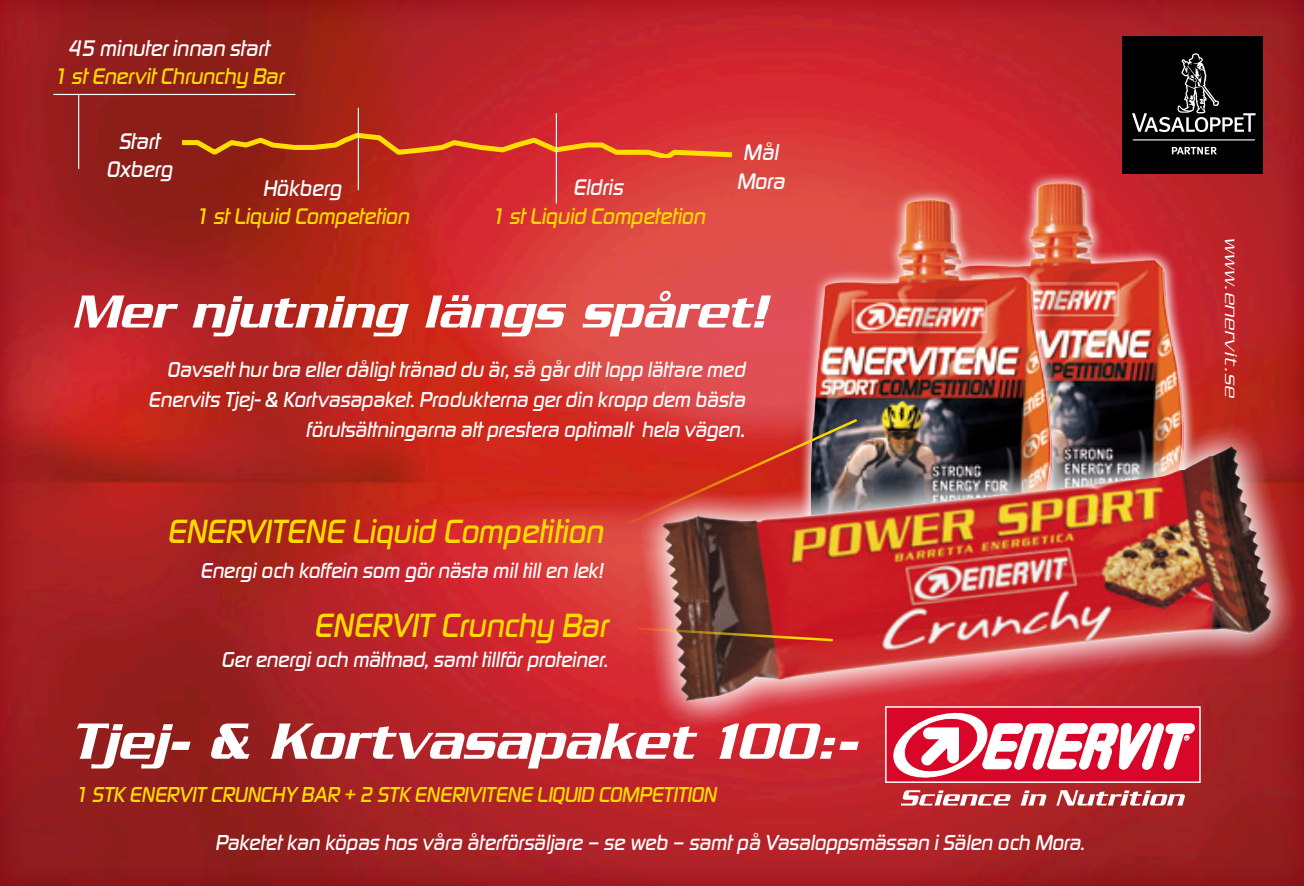
<style>
.page{position:relative;width:1304px;height:886px;background:#fff}
.page>*{position:absolute;margin:0;border:0;box-sizing:border-box;transform-origin:0 0}
.t1{font:italic 500 55px "Serpentine";color:#fff}
.t2{font:italic 500 50px "Serpentine";color:#fff}
.t3{font:italic 500 35px "Digital Sans EF";color:#fdda00}
.t4{font:italic 500 23.5px "Digital Sans EF";letter-spacing:-.015em;color:#fdda00}
.t5{font:italic 500 23.5px "Digital Sans EF";color:#fff}
.t6{font:italic 500 22.5px "Digital Sans EF";letter-spacing:-.005em;color:#fff}
.t7{font:italic 500 22.5px "Digital Sans EF";color:#fdda00}
.t8{font:italic 300 19.75px "Serpentine";color:#fff}
.s1{font-size:24.75px}
</style>
<div class="page">
<div style="left:0;top:0;width:1304px;height:886px;background:#db007a;opacity:.75"></div>
<div style="left:885px;top:706px;width:316px;height:77px;border:1px solid #fff"></div>
<svg style="left:890px;top:736px;width:305px;height:46px"></svg>
<svg style="left:901px;top:790px;width:110px;height:15px"></svg>
<svg style="left:1020px;top:790px;width:27px;height:15px"></svg>
<svg style="left:1056px;top:790px;width:129px;height:15px"></svg>
<svg style="left:930px;top:171px;width:265px;height:241px;background:#c92d34"></svg>
<img style="left:943px;top:183px;width:241px;height:229px">
<img style="left:798px;top:187px;width:265px;height:225px">
<img style="left:811px;top:200px;width:241px;height:212px">
<svg style="left:182px;top:82px;width:549px;height:76px;background:#bd3123"></svg>
<hr style="left:358px;top:108px;width:1px;height:82px;background:#fff">
<hr style="left:556px;top:113px;width:1px;height:90px;background:#fff">
<hr style="left:78px;top:94px;width:1px;height:75px;background:#fff">
<hr style="left:53px;top:94px;width:242px;height:1px;background:#fff">
<img style="left:627px;top:412px;width:677px;height:324px">
<svg style="left:1123px;top:36px;width:140px;height:137px;background:#151515"></svg>
<hr style="left:1133px;top:139px;width:122px;height:1px;background:#fff">
<svg style="left:635px;top:626px;width:200px;height:17px;background:#a0442f"></svg>
<img style="left:625px;top:417px;width:235px;height:110px">
<p class="t5" style="left:68px;top:34px;width:203px">45 minuter innan start</p>
<p class="t4" style="left:54px;top:62px;width:232px">1 st Enervit Chrunchy Bar</p>
<p class="t5" style="left:119px;top:127px;width:43px">Start</p>
<p class="t5" style="left:107px;top:156px;width:68px">Oxberg</p>
<p class="t5" style="left:263px;top:174px;width:80px">Hökberg</p>
<p class="t4" style="left:196px;top:202px;width:216px">1 st Liquid Competetion</p>
<p class="t5" style="left:574px;top:173px;width:52px">Eldris</p>
<p class="t4" style="left:492px;top:202px;width:216px">1 st Liquid Competetion</p>
<p class="t5" style="left:744px;top:139px;width:36px">Mål</p>
<p class="t5" style="left:738px;top:167px;width:49px">Mora</p>
<p class="t2" style="left:72px;top:283px;width:695px">Mer njutning längs spåret!</p>
<p class="t6" style="left:167px;top:356px;width:580px">Oavsett hur bra eller dåligt tränad du är, så går ditt lopp lättare med</p>
<p class="t6" style="left:149px;top:386px;width:599px">Enervits Tjej- &amp; Kortvasapaket. Produkterna ger din kropp dem bästa</p>
<p class="t6" style="left:306px;top:416px;width:441px">förutsättningarna att prestera optimalt hela vägen<span class="s1">.</span></p>
<p class="t3" style="left:168px;top:510px;width:438px">ENERVITENE Liquid Competition</p>
<p class="t6" style="left:201px;top:557px;width:405px">Energi och koffein som gör nästa mil till en lek!</p>
<p class="t3" style="left:315px;top:604px;width:295px">ENERVIT Crunchy Bar</p>
<p class="t6" style="left:222px;top:646px;width:388px">Ger energi och mättnad, samt tillför proteiner.</p>
<p class="t1" style="left:69px;top:710px;width:789px">Tjej- &amp; Kortvasapaket 100:-</p>
<p class="t7" style="left:75px;top:781px;width:643px">1 STK ENERVIT CRUNCHY BAR + 2 STK ENERIVITENE LIQUID COMPETITION</p>
<p class="t6" style="left:216px;top:829px;width:871px">Paketet kan köpas hos våra återförsäljare – se web – samt på Vasaloppsmässan i Sälen och Mora.</p>
<p class="t8" style="left:1242px;top:237px;width:163px;rotate:90deg">www.enervit.se</p>
</div>
